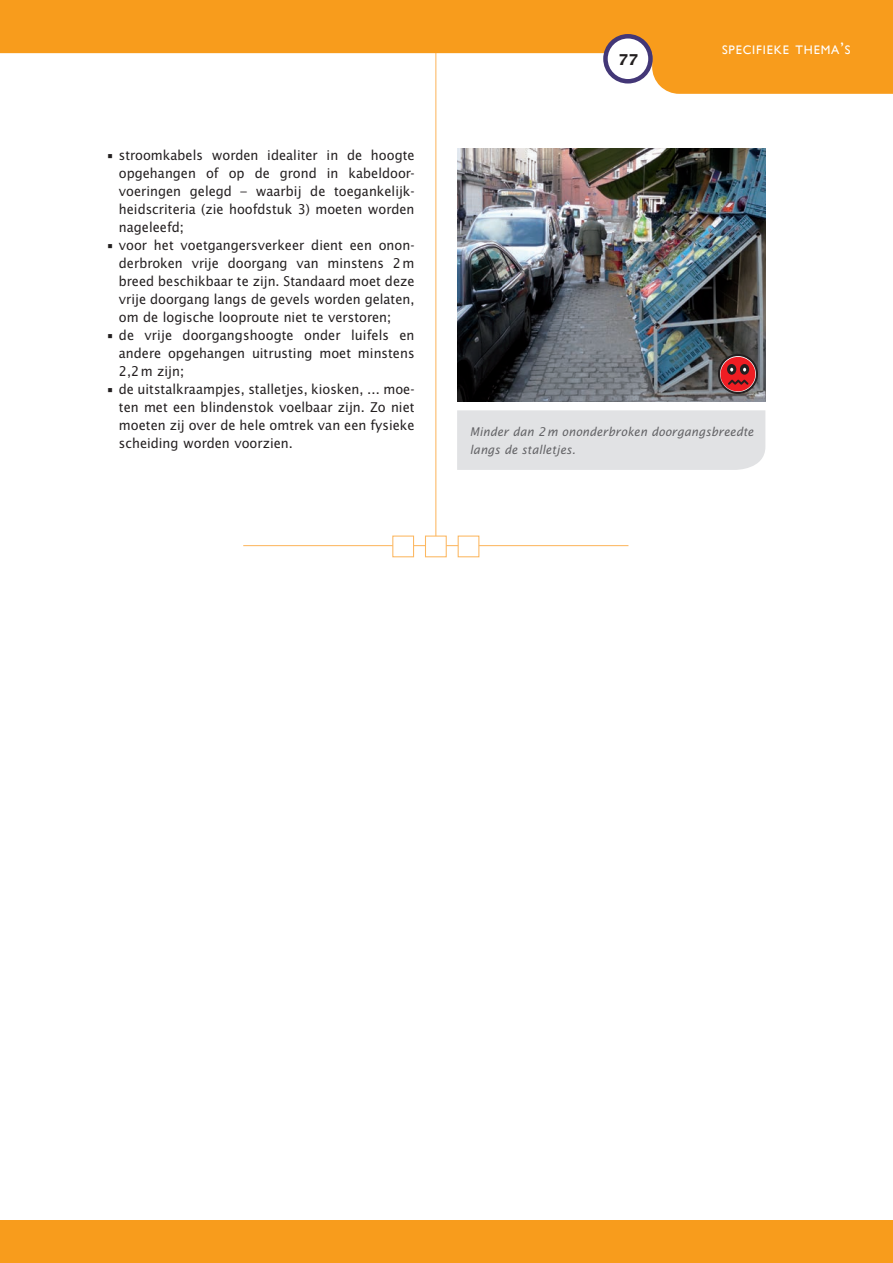
<style>
.page{position:relative;width:893px;height:1263px;background:#fff}
.page>*{position:absolute;margin:0;border:0;box-sizing:border-box;transform-origin:0 0}
.t1{font:700 15px "Lucida Sans";color:#231f20}
.body{font:13.5px/18px "Lucida Sans";color:#231f20;text-align:justify;scale:.95 1}
.t2{font:12.3px "Gill Sans";letter-spacing:.065em;color:#fff}
.légende_illustration{font:italic 12px/18px "Lucida Sans";letter-spacing:.01em;color:#636366;scale:.95 1}
.s1{font-size:16.5px}
</style>
<div class="page">
<hr style="left:435px;top:0;width:1px;height:546px;background:#fcb760">
<svg style="left:0;top:0;width:893px;height:94px;fill:#f89c1c"></svg>
<svg style="left:605px;top:36px;width:45px;height:45px"></svg>
<div style="left:603px;top:34px;width:50px;height:50px;border:4px solid #433777;border-radius:50%"></div>
<div style="left:0;top:1220px;width:893px;height:43px;background:#f89c1c"></div>
<hr style="left:243px;top:545px;width:385px;height:1px;background:#fcb760">
<div style="left:392px;top:535px;width:22px;height:22px;background:#fff;border:1px solid #fcb760"></div>
<div style="left:425px;top:535px;width:22px;height:22px;background:#fff;border:1px solid #fcb760"></div>
<div style="left:458px;top:535px;width:21px;height:22px;background:#fff;border:1px solid #fcb760"></div>
<div style="left:457px;top:410px;width:308px;height:60px;background:#e1e2e4"></div>
<img style="left:457px;top:149px;width:308px;height:253px">
<svg style="left:718px;top:354px;width:40px;height:40px"></svg>
<p class="body" style="left:119px;top:145px;width:313px;text-indent:-13px">• stroomkabels worden idealiter in de hoogte opgehangen of op de grond in kabeldoor&shy;voeringen gelegd – waarbij de toegankelijk&shy;heidscriteria (zie hoofdstuk 3) moeten worden nageleefd;</p>
<p class="body" style="left:119px;top:235px;width:313px;text-indent:-13px">• voor het voetgangersverkeer dient een onon&shy;derbroken vrije doorgang van minstens 2m breed beschikbaar te zijn. Standaard moet deze vrije doorgang langs de gevels worden gelaten, om de logische looproute niet te verstoren;</p>
<p class="body" style="left:119px;top:325px;width:313px;text-indent:-13px">• de vrije doorgangshoogte onder luifels en andere opgehangen uitrusting moet minstens 2,2m zijn;</p>
<p class="body" style="left:119px;top:379px;width:313px;text-indent:-13px">• de uitstalkraampjes, stalletjes, kiosken, … moe&shy;ten met een blindenstok voelbaar zijn. Zo niet moeten zij over de hele omtrek van een fysieke scheiding worden voorzien.</p>
<p class="t1" style="left:618px;top:50px;width:22px">77</p>
<p class="t2" style="left:722px;top:43px;width:130px">SPECIFIEKE THEMA<span class="s1">’</span>S</p>
<p class="légende_illustration" style="left:470px;top:422px;width:300px">Minder dan 2m ononderbroken doorgangsbreedte langs de stalletjes.</p>
</div>
